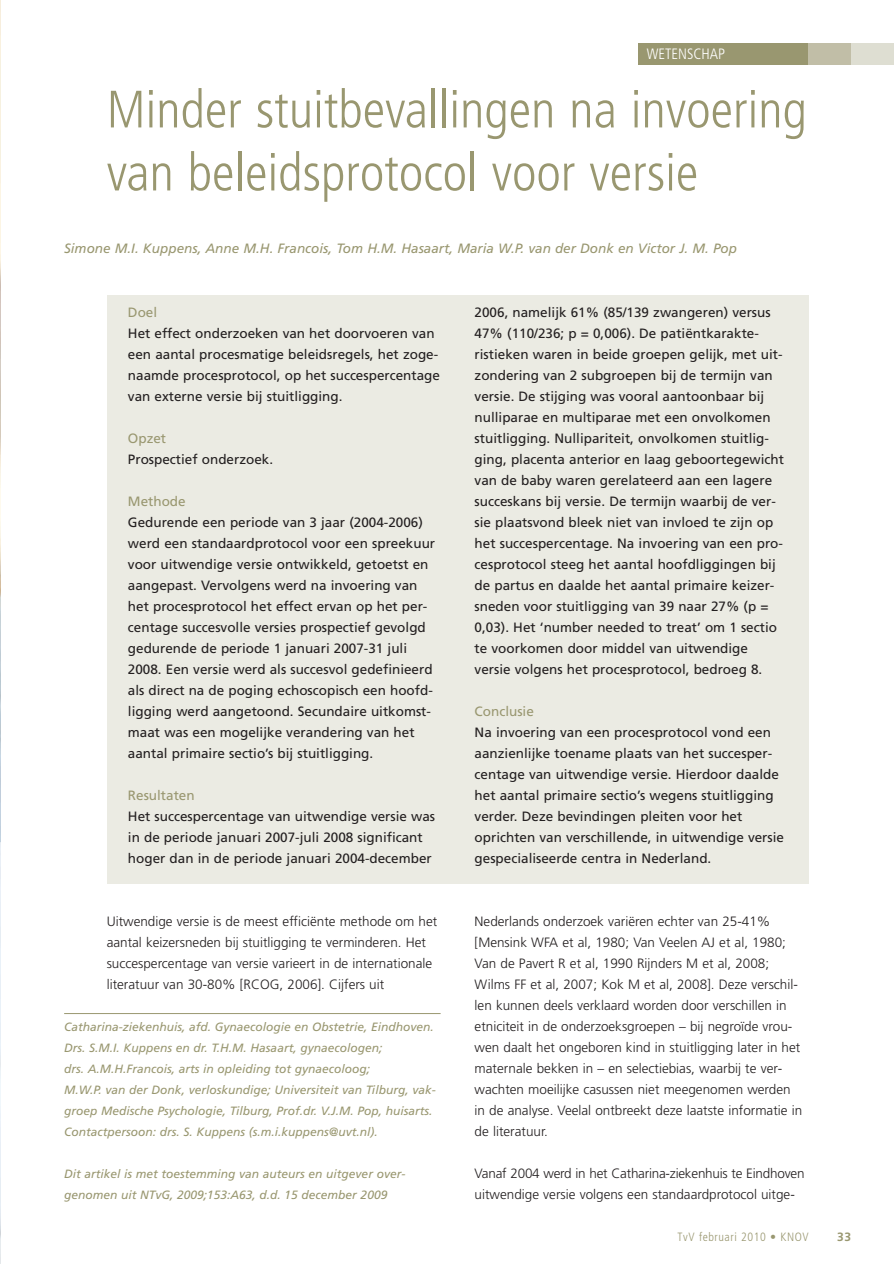
<style>
.page{position:relative;width:894px;height:1264px;background:#fff}
.page>*{position:absolute;margin:0;border:0;box-sizing:border-box;transform-origin:0 0}
.t1{font:300 condensed 52.5px/63px "Frutiger";color:#999770}
.t2{font:300 condensed 15px "Frutiger";color:#fff}
.t3{font:13.5px/21px "Frutiger";color:#231f20}
.t4{font:300 13.5px/21px "Frutiger";color:#231f20}
.t5{font:italic 13.5px "Frutiger";color:#999770}
.t6{font:13.5px "Frutiger";color:#999770}
.t7{font:italic 12px/21px "Frutiger";color:#999770}
.t8{font:300 condensed 12px "Frutiger";letter-spacing:.05em;color:#999770}
.t9{font:700 12px "Frutiger";color:#999770}
</style>
<div class="page">
<div style="left:107px;top:295px;width:701px;height:588px;background:#ebebe3"></div>
<div style="left:638px;top:43px;width:255px;height:21px;background:#999770"></div>
<div style="left:851px;top:43px;width:43px;height:21px;background:#deded2"></div>
<div style="left:808px;top:43px;width:43px;height:21px;background:#c1bea7"></div>
<hr style="left:64px;top:1013px;width:376px;height:1px;background:#999770">
<img style="left:0;top:0;width:1px;height:842px">
<img style="left:0;top:845px;width:1px;height:419px">
<img style="left:0;top:136px;width:1px;height:191px">
<p class="t2" style="left:647px;top:47px;width:80px">WETENSCHAP</p>
<h1 class="t1" style="left:107px;top:82px;width:701px">Minder stuitbevallingen na invoering van beleidsprotocol voor versie</h1>
<p class="t5" style="left:64px;top:243px;width:674px">Simone M.I. Kuppens, Anne M.H. Francois, Tom H.M. Hasaart, Maria W.P. van der Donk en Victor J. M. Pop</p>
<p class="t6" style="left:128px;top:306px;width:31px">Doel</p>
<p class="t3" style="left:128px;top:323px;width:313px">Het effect onderzoeken van het doorvoeren van een aantal procesmatige beleidsregels, het zoge&shy;naamde proces protocol, op het succespercentage van externe versie bij stuitligging.</p>
<p class="t6" style="left:128px;top:432px;width:40px">Opzet</p>
<p class="t3" style="left:128px;top:449px;width:147px">Prospectief onderzoek.</p>
<p class="t6" style="left:128px;top:495px;width:59px">Methode</p>
<p class="t3" style="left:128px;top:512px;width:309px">Gedurende een periode van 3 jaar (2004-2006) werd een standaardprotocol voor een spreekuur voor uitwendige versie ontwikkeld, getoetst en aangepast. Vervolgens werd na invoering van het procesprotocol het effect ervan op het per&shy;centage succesvolle versies prospectief gevolgd gedurende de periode 1 januari 2007-31 juli 2008. Een versie werd als succesvol gedefinieerd als direct na de poging echoscopisch een hoofd&shy;ligging werd aangetoond. Secundaire uitkomst&shy;maat was een mogelijke verandering van het aantal primaire sectio’s bij stuitligging.</p>
<p class="t6" style="left:128px;top:789px;width:68px">Resultaten</p>
<p class="t3" style="left:128px;top:806px;width:309px">Het succespercentage van uitwendige versie was in de periode januari 2007-juli 2008 significant hoger dan in de periode januari 2004-december</p>
<p class="t3" style="left:474px;top:302px;width:311px">2006, namelijk 61% (85/139 zwangeren) versus 47% (110/236; p = 0,006). De patiëntkarakte&shy;ristieken waren in beide groepen gelijk, met uit&shy;zondering van 2 subgroepen bij de termijn van versie. De stijging was vooral aantoonbaar bij nulliparae en multiparae met een onvolkomen stuitligging. Nullipariteit, onvolkomen stuitlig&shy;ging, placenta anterior en laag geboortegewicht van de baby waren gerelateerd aan een lagere succeskans bij versie. De termijn waarbij de ver&shy;sie plaatsvond bleek niet van invloed te zijn op het succespercentage. Na invoering van een pro&shy;cesprotocol steeg het aantal hoofdliggingen bij de partus en daalde het aantal primaire keizer&shy;sneden voor stuitligging van 39 naar 27% (p = 0,03). Het ‘number needed to treat’ om 1 sectio te voorkomen door middel van uitwendige versie volgens het procesprotocol, bedroeg 8.</p>
<p class="t6" style="left:474px;top:705px;width:61px">Conclusie</p>
<p class="t3" style="left:474px;top:722px;width:311px">Na invoering van een procesprotocol vond een aanzienlijke toename plaats van het succesper&shy;centage van uitwendige versie. Hierdoor daalde het aantal primaire sectio’s wegens stuitligging verder. Deze bevindingen pleiten voor het oprichten van verschillende, in uitwendige versie gespecialiseerde centra in Nederland.</p>
<p class="t4" style="left:107px;top:911px;width:332px">Uitwendige versie is de meest efficiënte methode om het aantal keizersneden bij stuitligging te verminderen. Het succespercentage van versie varieert in de internationale literatuur van 30-80% [RCOG, 2006]. Cijfers uit</p>
<p class="t4" style="left:474px;top:911px;width:329px">Nederlands onderzoek variëren echter van 25-41% [Mensink WFA et al, 1980; Van Veelen AJ et al, 1980; Van de Pavert R et al, 1990 Rijnders M et al, 2008; Wilms FF et al, 2007; Kok M et al, 2008]. Deze verschil&shy;len kunnen deels verklaard worden door verschillen in etniciteit in de onderzoeksgroepen – bij negroïde vrou&shy;wen daalt het ongeboren kind in stuitligging later in het maternale bekken in – en selectiebias, waarbij te ver&shy;wachten moeilijke casussen niet meegenomen werden in de analyse. Veelal ontbreekt deze laatste informatie in de literatuur.</p>
<p class="t4" style="left:474px;top:1163px;width:331px">Vanaf 2004 werd in het Catharina-ziekenhuis te Eindhoven uitwendige versie volgens een standaardprotocol uitge-</p>
<p class="t7" style="left:64px;top:1017px;width:373px">Catharina-ziekenhuis, afd. Gynaecologie en Obstetrie, Eindhoven.<br>Drs. S.M.I. Kuppens en dr. T.H.M. Hasaart, gynaecologen;<br>drs. A.M.H.Francois, arts in opleiding tot gynaecoloog;<br>M.W.P. van der Donk, verloskundige; Universiteit van Tilburg, vak&shy;groep Medische Psychologie, Tilburg, Prof.dr. V.J.M. Pop, huisarts.<br>Contactpersoon: drs. S. Kuppens (s.m.i.kuppens@uvt.nl).</p>
<p class="t7" style="left:64px;top:1164px;width:343px">Dit artikel is met toestemming van auteurs en uitgever over - genomen uit NTvG, 2009;153:A63, d.d. 15 december 2009</p>
<p class="t8" style="left:677px;top:1231px;width:132px">TvV februari 2010 • KNOV</p>
<p class="t9" style="left:837px;top:1231px;width:16px">33</p>
</div>
